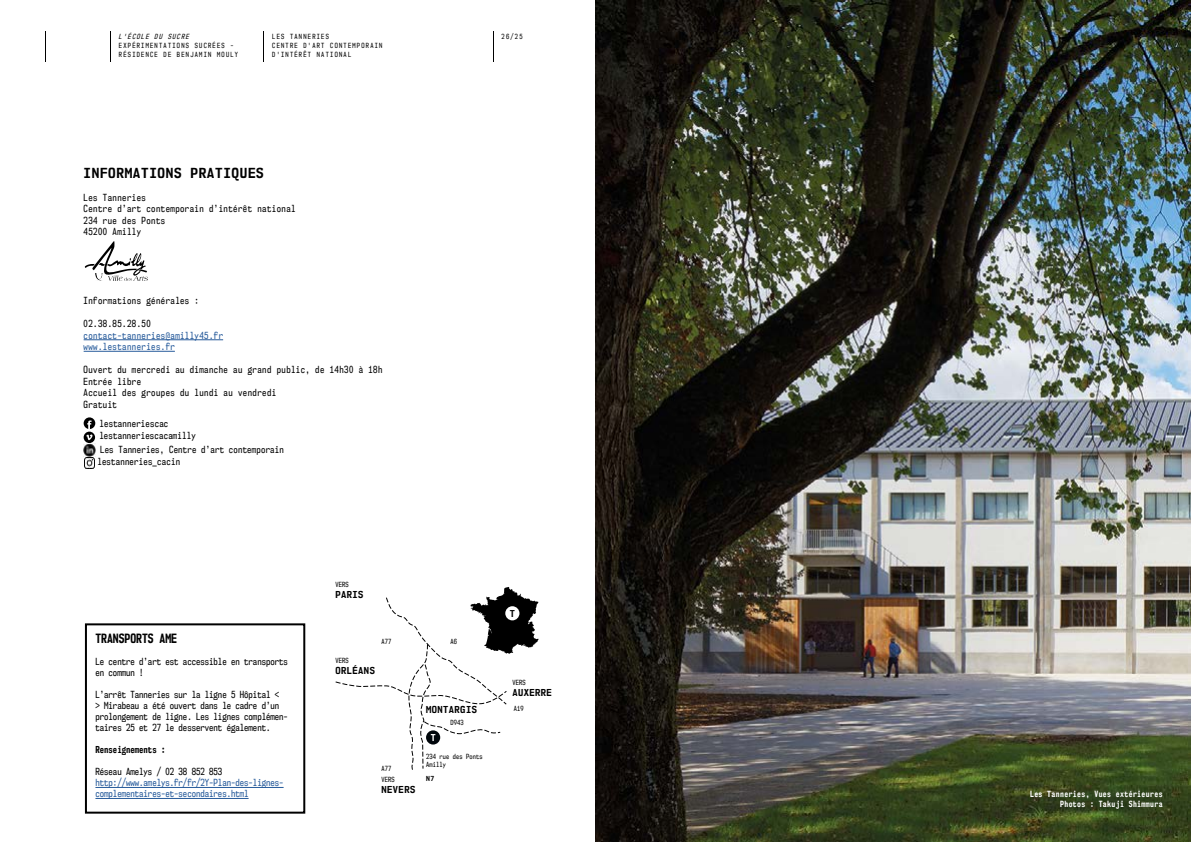
<style>
.page{position:relative;width:1191px;height:842px;background:#fff}
.page>*{position:absolute;margin:0;border:0;box-sizing:border-box;transform-origin:0 0}
.t1{font:700 13px "NK57 Monospace Sc Rg";letter-spacing:.05em;color:#000}
.t2{font:700 12px "NK57 Monospace Cd Rg";color:#000}
.t3{font:9px/11px "NK57 Monospace Cd Rg";color:#000}
.t4{font:9px/11.5px "NK57 Monospace Cd Rg";letter-spacing:.05em;color:#000}
.t5{font:9px/12px "NK57 Monospace Cd Rg";letter-spacing:.025em;color:#000}
.t6{font:9px/11px "NK57 Monospace Cd Rg";color:#275b9b}
.t7{font:9px/11.5px "NK57 Monospace Cd Rg";letter-spacing:.05em;color:#275b9b}
.t8{font:700 9px "NK57 Monospace Sc Rg";letter-spacing:.05em;color:#000}
.t9{font:700 9px "NK57 Monospace Cd Rg";color:#000}
.t10{font:700 8.9px "NK57 Monospace Sc Rg";color:#000}
.t11{font:700 8px/10px "NK57 Monospace Cd Rg";letter-spacing:.05em;color:#fff;text-align:right}
.t12{font:6.5px/9px "NK57 Monospace Cd Rg";letter-spacing:.2em;color:#000}
.t13{font:6.5px/8px "NK57 Monospace Cd Rg";letter-spacing:.025em;color:#000}
.t14{font:italic 6.5px "NK57 Monospace Cd Rg";letter-spacing:.2em;color:#000}
.t15{font:700 6.5px "NK57 Monospace Sc Rg";color:#000}
</style>
<div class="page">
<hr style="left:110px;top:31px;width:1px;height:30px;background:#000">
<hr style="left:263px;top:31px;width:1px;height:30px;background:#000">
<hr style="left:45px;top:31px;width:1px;height:30px;background:#000">
<hr style="left:493px;top:31px;width:1px;height:30px;background:#000">
<svg style="left:335px;top:587px;width:203px;height:183px"></svg>
<hr style="left:95px;top:787px;width:188px;height:1px;background:#275b9b">
<hr style="left:95px;top:798px;width:154px;height:1px;background:#275b9b">
<div style="left:85px;top:623px;width:220px;height:191px;border:2px solid #000"></div>
<hr style="left:84px;top:340px;width:139px;height:1px;background:#275b9b">
<hr style="left:84px;top:351px;width:91px;height:1px;background:#275b9b">
<svg style="left:84px;top:417px;width:12px;height:51px"></svg>
<svg style="left:85px;top:241px;width:63px;height:40px"></svg>
<img style="left:595px;top:0;width:596px;height:842px">
<p class="t14" style="left:119px;top:33px;width:72px">L'ÉCOLE DU SUCRE</p>
<p class="t12" style="left:119px;top:41px;width:121px">EXPÉRIMENTATIONS SUCRÉES -<br>RÉSIDENCE DE BENJAMIN MOULY</p>
<p class="t12" style="left:272px;top:32px;width:112px">LES TANNERIES<br>CENTRE D'ART CONTEMPORAIN<br>D'INTÉRÊT NATIONAL</p>
<h1 class="t1" style="left:84px;top:165px;width:182px">INFORMATIONS PRATIQUES</h1>
<p class="t4" style="left:84px;top:192px;width:213px">Les Tanneries<br>Centre d’art contemporain d’intérêt national<br>234 rue des Ponts<br>45200 Amilly</p>
<p class="t4" style="left:84px;top:295px;width:117px">Informations générales :</p>
<p class="t5" style="left:84px;top:318px;width:69px">02.38.85.28.50</p>
<p class="t7" style="left:84px;top:329px;width:141px">contact-tanneries@amilly45.fr www.lestanneries.fr</p>
<p class="t4" style="left:84px;top:364px;width:300px">Ouvert du mercredi au dimanche au grand public, de 14h30 à 18h<br>Entrée libre<br>Accueil des groupes du lundi au vendredi<br>Gratuit</p>
<p class="t5" style="left:99px;top:418px;width:98px">lestanneriescac lestanneriescacamilly</p>
<p class="t5" style="left:97px;top:444px;width:188px">Les Tanneries, Centre d’art contemporain lestanneries_cacin</p>
<p class="t12" style="left:501px;top:32px;width:22px">26/25</p>
<h2 class="t2" style="left:95px;top:631px;width:83px">TRANSPORTS AME</h2>
<p class="t3" style="left:95px;top:656px;width:194px">Le centre d’art est accessible en transports en commun !</p>
<p class="t3" style="left:95px;top:689px;width:194px">L’arrêt Tanneries sur la ligne 5 Hôpital &lt;<br>&gt; Mirabeau a été ouvert dans le cadre d’un prolongement de ligne. Les lignes complémen&shy;taires 25 et 27 le desservent également.</p>
<p class="t9" style="left:95px;top:744px;width:71px">Renseignements :</p>
<p class="t3" style="left:95px;top:766px;width:128px">Réseau Amelys / 02 38 852 853</p>
<p class="t6" style="left:95px;top:777px;width:190px">http://www.amelys.fr/fr/2Y-Plan-des-lignes&shy;complementaires-et-secondaires.html</p>
<p class="t12" style="left:335px;top:580px;width:15px">VERS</p>
<p class="t8" style="left:335px;top:589px;width:29px">PARIS</p>
<p class="t12" style="left:381px;top:637px;width:11px">A77</p>
<p class="t12" style="left:335px;top:656px;width:15px">VERS</p>
<p class="t8" style="left:335px;top:665px;width:41px">ORLÉANS</p>
<p class="t12" style="left:450px;top:637px;width:8px">A6</p>
<p class="t8" style="left:426px;top:704px;width:52px">MONTARGIS</p>
<p class="t12" style="left:450px;top:718px;width:15px">D943</p>
<p class="t12" style="left:381px;top:764px;width:11px">A77</p>
<p class="t12" style="left:381px;top:775px;width:15px">VERS</p>
<p class="t8" style="left:381px;top:784px;width:35px">NEVERS</p>
<p class="t13" style="left:426px;top:753px;width:58px">234 rue des Ponts<br>Amilly</p>
<p class="t15" style="left:426px;top:774px;width:9px">N7</p>
<p class="t10" style="left:510px;top:608px;width:7px">T</p>
<p class="t12" style="left:512px;top:678px;width:15px">VERS</p>
<p class="t8" style="left:512px;top:687px;width:41px">AUXERRE</p>
<p class="t12" style="left:514px;top:704px;width:11px">A19</p>
<p class="t11" style="left:1030px;top:789px;width:134px">Les Tanneries, Vues extérieures<br>Photos : Takuji Shimmura</p>
</div>
